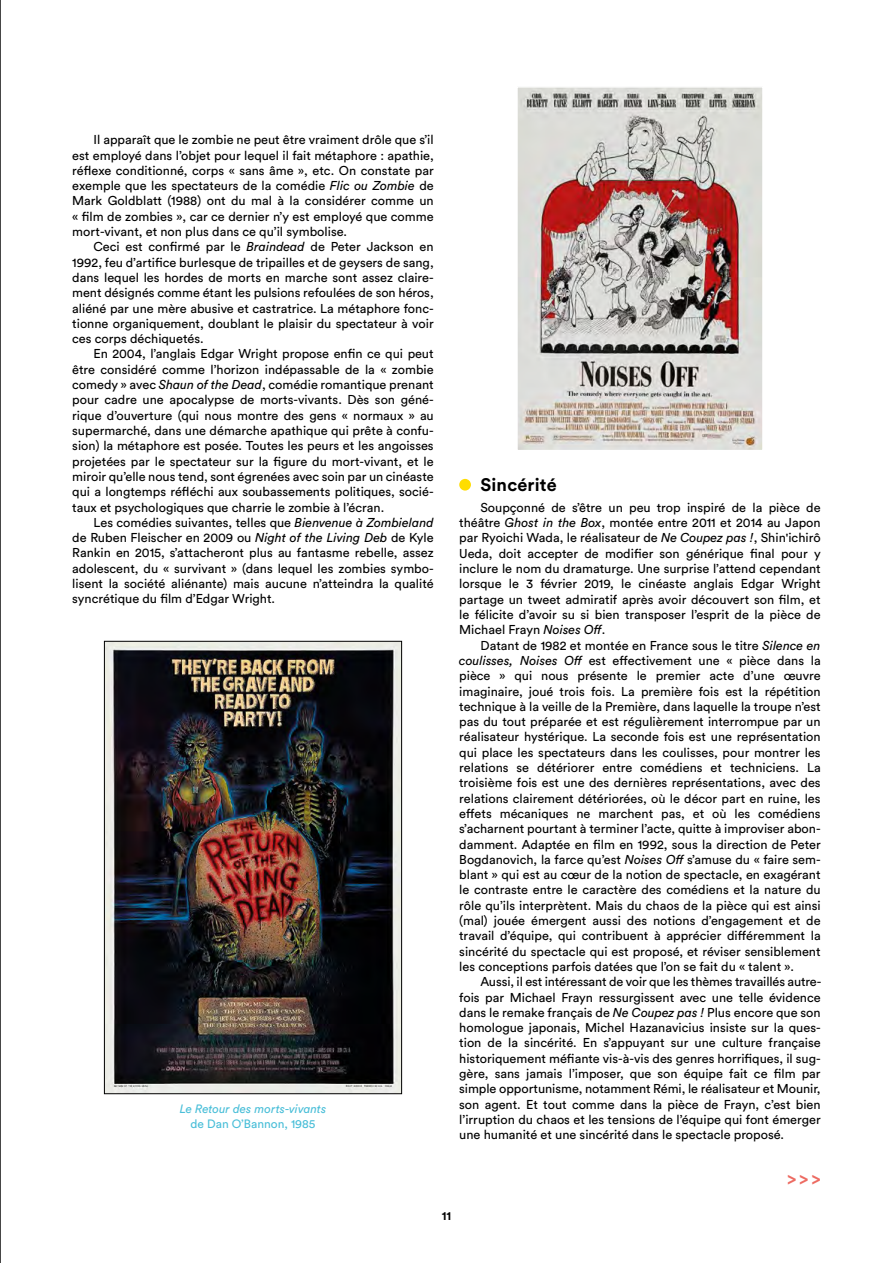
<style>
.page{position:relative;width:893px;height:1263px;background:#fff}
.page>*{position:absolute;margin:0;border:0;box-sizing:border-box;transform-origin:0 0}
.t1{font:700 18px "Circular Std";letter-spacing:.01em;color:#000}
.t2{font:700 18px "Circular Std";color:#ed6b62}
.t3{font:12.75px/15.3px "Circular Std";color:#000;text-align:justify}
.t4{font:italic 12px "Circular Std";color:#49bed8}
.t5{font:12px "Circular Std";color:#49bed8}
.t6{font:700 12px "Circular Std";color:#000}
.s1{font-style:italic}
</style>
<div class="page">
<div style="left:459px;top:479px;width:12px;height:12px;background:#fd0;border-radius:50%"></div>
<img style="left:518px;top:88px;width:244px;height:361px">
<div style="left:516px;top:86px;width:248px;height:365px;border:1px solid #fff"></div>
<img style="left:106px;top:643px;width:294px;height:449px">
<div style="left:104px;top:641px;width:298px;height:453px;border:1px solid #000"></div>
<hr style="left:0;top:0;width:1px;height:1263px;background:#000">
<p class="t3" style="left:72px;top:132px;width:363px;text-indent:21px">Il apparaît que le zombie ne peut être vraiment drôle que s’il est employé dans l’objet pour lequel il fait métaphore : apathie, réflexe conditionné, corps « sans âme », etc. On constate par exemple que les spectateurs de la comédie <span class="s1">Flic ou Zombie</span> de Mark Goldblatt (1988) ont du mal à la considérer comme un « film de zombies », car ce dernier n’y est employé que comme mort-vivant, et non plus dans ce qu’il symbolise.</p>
<p class="t3" style="left:72px;top:239px;width:363px;text-indent:21px">Ceci est confirmé par le <span class="s1">Braindead</span> de Peter Jackson en 1992, feu d’artifice burlesque de tripailles et de geysers de sang, dans lequel les hordes de morts en marche sont assez claire&shy;ment désignés comme étant les pulsions refoulées de son héros, aliéné par une mère abusive et castratrice. La métaphore fonc&shy;tionne organiquement, doublant le plaisir du spectateur à voir ces corps déchiquetés.</p>
<p class="t3" style="left:72px;top:346px;width:363px;text-indent:21px">En 2004, l’anglais Edgar Wright propose enfin ce qui peut être considéré comme l’horizon indépassable de la « zombie comedy » avec <span class="s1">Shaun of the Dead</span>, comédie romantique prenant pour cadre une apocalypse de morts-vivants. Dès son géné&shy;rique d’ouverture (qui nous montre des gens « normaux » au supermarché, dans une démarche apathique qui prête à confu&shy;sion) la métaphore est posée. Toutes les peurs et les angoisses projetées par le spectateur sur la figure du mort-vivant, et le miroir qu’elle nous tend, sont égrenées avec soin par un cinéaste qui a longtemps réfléchi aux soubassements politiques, socié&shy;taux et psychologiques que charrie le zombie à l’écran.</p>
<p class="t3" style="left:72px;top:514px;width:363px;text-indent:21px">Les comédies suivantes, telles que <span class="s1">Bienvenue à Zombieland </span>de Ruben Fleischer en 2009 ou <span class="s1">Night of the Living Deb</span> de Kyle Rankin en 2015, s’attacheront plus au fantasme rebelle, assez adolescent, du « survivant » (dans lequel les zombies symbo&shy;lisent la société aliénante) mais aucune n’atteindra la qualité syncrétique du film d’Edgar Wright.</p>
<p class="t4" style="left:180px;top:1101px;width:148px">Le Retour des morts-vivants</p>
<p class="t5" style="left:191px;top:1116px;width:126px">de Dan O’Bannon, 1985</p>
<h1 class="t1" style="left:480px;top:473px;width:78px">Sincérité</h1>
<p class="t3" style="left:459px;top:500px;width:363px;text-indent:21px">Soupçonné de s’être un peu trop inspiré de la pièce de théâtre <span class="s1">Ghost in the Box</span>, montée entre 2011 et 2014 au Japon par Ryoichi Wada, le réalisateur de <span class="s1">Ne Coupez pas !</span>, Shin'ichirô Ueda, doit accepter de modifier son générique final pour y inclure le nom du dramaturge. Une surprise l’attend cependant lorsque le 3 février 2019, le cinéaste anglais Edgar Wright partage un tweet admiratif après avoir découvert son film, et le félicite d’avoir su si bien transposer l’esprit de la pièce de Michael Frayn <span class="s1">Noises Off</span>.</p>
<p class="t3" style="left:459px;top:637px;width:363px;text-indent:21px">Datant de 1982 et montée en France sous le titre <span class="s1">Silence en coulisses, Noises Off</span> est effectivement une « pièce dans la pièce » qui nous présente le premier acte d’une œuvre imaginaire, joué trois fois. La première fois est la répétition technique à la veille de la Première, dans laquelle la troupe n’est pas du tout préparée et est régulièrement interrompue par un réalisateur hystérique. La seconde fois est une représentation qui place les spectateurs dans les coulisses, pour montrer les relations se détériorer entre comédiens et techniciens. La troisième fois est une des dernières représentations, avec des relations clairement détériorées, où le décor part en ruine, les effets mécaniques ne marchent pas, et où les comédiens s’acharnent pourtant à terminer l’acte, quitte à improviser abon&shy;damment. Adaptée en film en 1992, sous la direction de Peter Bogdanovich, la farce qu’est <span class="s1">Noises Off</span> s’amuse du « faire sem&shy;blant » qui est au cœur de la notion de spectacle, en exagérant le contraste entre le caractère des comédiens et la nature du rôle qu’ils interprètent. Mais du chaos de la pièce qui est ainsi (mal) jouée émergent aussi des notions d’engagement et de travail d’équipe, qui contribuent à apprécier différemment la sincérité du spectacle qui est proposé, et réviser sensiblement les conceptions parfois datées que l’on se fait du « talent ».</p>
<p class="t3" style="left:459px;top:974px;width:364px;text-indent:21px">Aussi, il est intéressant de voir que les thèmes travaillés autre&shy;fois par Michael Frayn ressurgissent avec une telle évidence dans le remake français de <span class="s1">Ne Coupez pas !</span> Plus encore que son homologue japonais, Michel Hazanavicius insiste sur la ques&shy;tion de la sincérité. En s’appuyant sur une culture française historiquement méfiante vis-à-vis des genres horrifiques, il sug&shy;gère, sans jamais l’imposer, que son équipe fait ce film par simple opportunisme, notamment Rémi, le réalisateur et Mounir, son agent. Et tout comme dans la pièce de Frayn, c’est bien l’irruption du chaos et les tensions de l’équipe qui font émerger une humanité et une sincérité dans le spectacle proposé.</p>
<h1 class="t2" style="left:787px;top:1167px;width:35px">&gt;&gt;&gt;</h1>
<p class="t6" style="left:442px;top:1208px;width:11px">11</p>
</div>
